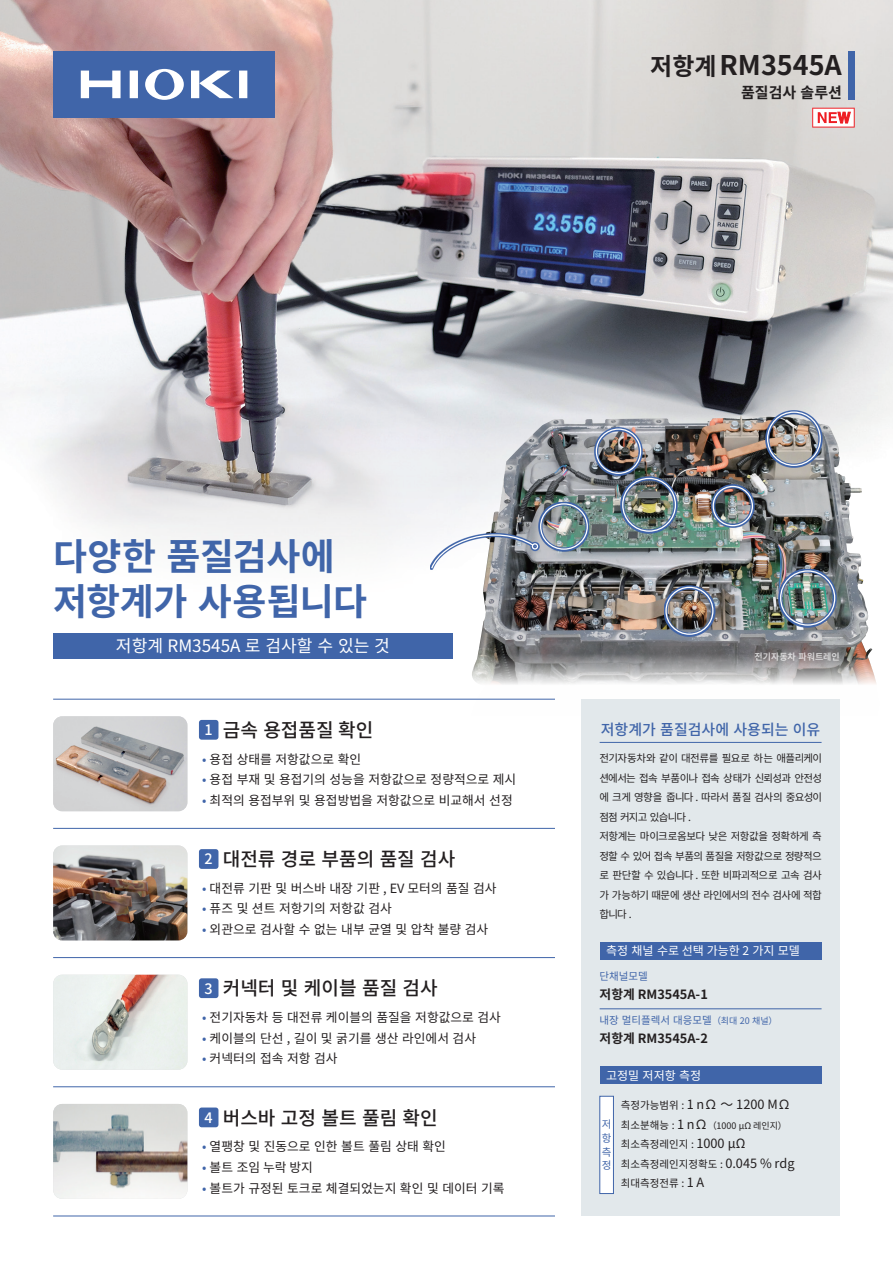
<style>
.page{position:relative;width:893px;height:1263px;background:#fff}
.page>*{position:absolute;margin:0;border:0;box-sizing:border-box;transform-origin:0 0}
.t1{font:700 36.9px/45px "Noto Sans KR";letter-spacing:-.01em;color:#4065a9}
.t2{font:700 27px "Noto Sans KR";color:#231f20}
.t3{font:500 19.2px "Noto Sans KR";color:#231f20}
.t4{font:17.1px "Noto Sans KR";color:#fff}
.t5{font:500 15px "Noto Sans KR";color:#4065a9}
.t6{font:700 15px "Noto Sans KR";color:#231f20}
.t7{font:12.75px "Noto Sans KR";color:#231f20}
.t8{font:700 12.75px "Noto Sans KR";color:#231f20}
.t9{font:12px "Noto Sans KR";color:#fff}
.t10{font:10.5px/19.5px "Noto Sans KR";letter-spacing:-.05em;color:#231f20}
.t11{font:10.5px/19.5px "Noto Sans KR";color:#231f20}
.t12{font:10.5px/13.6px "Noto Sans KR";color:#4065a9;text-align:justify}
.t13{font:9px "Noto Sans KR";color:#231f20}
.t14{font:700 9px "Noto Sans KR";color:#fff}
.s1{font-size:24px}
.s2{font-size:14.4px;color:#fff}
.s3{color:#4065a9}
.s4{font-size:9px}
.s5{font-size:10.5px}
.s6{font-size:12.75px}
</style>
<div class="page">
<img style="left:0;top:0;width:893px;height:548px">
<img style="left:470px;top:415px;width:410px;height:284px">
<div style="left:581px;top:699px;width:259px;height:517px;background:#e2e8eb"></div>
<hr style="left:53px;top:828px;width:502px;height:1px;background:#4065a9">
<hr style="left:53px;top:957px;width:502px;height:1px;background:#4065a9">
<hr style="left:53px;top:1086px;width:502px;height:1px;background:#4065a9">
<hr style="left:53px;top:1216px;width:502px;height:1px;background:#4065a9">
<hr style="left:53px;top:699px;width:502px;height:1px;background:#4065a9">
<img style="left:53px;top:845px;width:134px;height:95px">
<img style="left:53px;top:975px;width:134px;height:95px">
<img style="left:53px;top:1104px;width:134px;height:95px">
<div style="left:199px;top:849px;width:19px;height:20px;background:#4065a9;border-radius:3px"></div>
<div style="left:199px;top:978px;width:19px;height:20px;background:#4065a9;border-radius:3px"></div>
<div style="left:199px;top:1107px;width:19px;height:20px;background:#4065a9;border-radius:3px"></div>
<img style="left:53px;top:716px;width:134px;height:95px">
<div style="left:199px;top:720px;width:19px;height:20px;background:#4065a9;border-radius:3px"></div>
<div style="left:53px;top:51px;width:222px;height:67px;background:#4065a9"></div>
<svg style="left:81px;top:71px;width:40px;height:27px"></svg>
<div style="left:130px;top:71px;width:8px;height:27px;background:#fff"></div>
<svg style="left:145px;top:69px;width:39px;height:31px"></svg>
<div style="left:191px;top:71px;width:8px;height:27px;background:#fff"></div>
<svg style="left:199px;top:71px;width:34px;height:27px"></svg>
<div style="left:239px;top:71px;width:8px;height:27px;background:#fff"></div>
<div style="left:600px;top:1096px;width:13px;height:97px;background:#fff"></div>
<div style="left:600px;top:1096px;width:14px;height:98px;border:1px solid #4065a9"></div>
<div style="left:600px;top:1067px;width:222px;height:17px;background:#4065a9"></div>
<div style="left:600px;top:942px;width:222px;height:17px;background:#4065a9"></div>
<hr style="left:600px;top:1008px;width:222px;height:1px;background:#4065a9">
<hr style="left:600px;top:742px;width:222px;height:1px;background:#4065a9">
<svg style="left:812px;top:108px;width:43px;height:20px"></svg>
<div style="left:848px;top:51px;width:7px;height:48px;background:#4065a9"></div>
<img style="left:765px;top:410px;width:57px;height:57px">
<div style="left:767px;top:411px;width:54px;height:55px;border:1px solid #fff;border-radius:50%"></div>
<img style="left:538px;top:502px;width:51px;height:49px">
<div style="left:540px;top:503px;width:48px;height:47px;border:1px solid #fff;border-radius:50%"></div>
<img style="left:594px;top:427px;width:49px;height:48px">
<div style="left:596px;top:428px;width:45px;height:46px;border:1px solid #fff;border-radius:50%"></div>
<img style="left:664px;top:585px;width:51px;height:51px">
<div style="left:665px;top:587px;width:48px;height:48px;border:1px solid #fff;border-radius:50%"></div>
<img style="left:621px;top:476px;width:57px;height:57px">
<div style="left:622px;top:478px;width:54px;height:54px;border:1px solid #fff;border-radius:50%"></div>
<img style="left:711px;top:484px;width:44px;height:44px">
<div style="left:713px;top:486px;width:40px;height:40px;border:1px solid #fff;border-radius:50%"></div>
<img style="left:778px;top:569px;width:59px;height:58px">
<div style="left:780px;top:570px;width:55px;height:56px;border:1px solid #fff;border-radius:50%"></div>
<div style="left:53px;top:633px;width:400px;height:26px;background:#4065a9"></div>
<svg style="left:534px;top:533px;width:6px;height:37px"></svg>
<svg style="left:430px;top:523px;width:104px;height:47px"></svg>
<div style="left:532px;top:543px;width:6px;height:7px;border:1px solid #fff;border-radius:50%"></div>
<h1 class="t1" style="left:53px;top:534px;width:316px">다양한 품질검사에 저항계가 사용됩니다</h1>
<h3 class="t4" style="left:116px;top:636px;width:276px">저항계 RM3545A 로 검사할 수 있는 것</h3>
<h2 class="t2" style="left:650px;top:50px;width:193px"><span class="s1">저항계</span>RM3545A</h2>
<p class="t6" style="left:741px;top:84px;width:102px">품질검사 솔루션</p>
<p class="t14" style="left:754px;top:652px;width:87px">전기자동차 파워트레인</p>
<h3 class="t3" style="left:205px;top:719px;width:170px"><span class="s2">1</span> 금속 용접품질 확인</h3>
<p class="t5" style="left:601px;top:721px;width:221px">저항계가 품질검사에 사용되는 이유</p>
<p class="t10" style="left:599px;top:749px;width:224px">전기자동차와 같이 대전류를 필요로 하는 애플리케이 션에서는 접속 부품이나 접속 상태가 신뢰성과 안전성 에 크게 영향을 줍니다 . 따라서 품질 검사의 중요성이 점점 커지고 있습니다 .<br>저항계는 마이크로옴보다 낮은 저항값을 정확하게 측 정할 수 있어 접속 부품의 품질을 저항값으로 정량적으 로 판단할 수 있습니다 . 또한 비파괴적으로 고속 검사 가 가능하기 때문에 생산 라인에서의 전수 검사에 적합 합니다 .</p>
<p class="t7" style="left:202px;top:752px;width:161px"><span class="s3">•</span> 용접 상태를 저항값으로 확인</p>
<p class="t7" style="left:202px;top:772px;width:316px"><span class="s3">•</span> 용접 부재 및 용접기의 성능을 저항값으로 정량적으로 제시</p>
<p class="t7" style="left:202px;top:793px;width:312px"><span class="s3">•</span> 최적의 용접부위 및 용접방법을 저항값으로 비교해서 선정</p>
<h3 class="t3" style="left:205px;top:848px;width:252px"><span class="s2">2</span> 대전류 경로 부품의 품질 검사</h3>
<p class="t7" style="left:202px;top:881px;width:296px"><span class="s3">•</span> 대전류 기판 및 버스바 내장 기판 , EV 모터의 품질 검사</p>
<p class="t7" style="left:202px;top:902px;width:191px"><span class="s3">•</span> 퓨즈 및 션트 저항기의 저항값 검사</p>
<p class="t7" style="left:202px;top:922px;width:288px"><span class="s3">•</span> 외관으로 검사할 수 없는 내부 균열 및 압착 불량 검사</p>
<h3 class="t3" style="left:205px;top:977px;width:235px"><span class="s2">3</span> 커넥터 및 케이블 품질 검사</h3>
<p class="t7" style="left:202px;top:1010px;width:300px"><span class="s3">•</span> 전기자동차 등 대전류 케이블의 품질을 저항값으로 검사</p>
<p class="t7" style="left:202px;top:1031px;width:275px"><span class="s3">•</span> 케이블의 단선 , 길이 및 굵기를 생산 라인에서 검사</p>
<p class="t7" style="left:202px;top:1051px;width:137px"><span class="s3">•</span> 커넥터의 접속 저항 검사</p>
<h3 class="t3" style="left:205px;top:1107px;width:235px"><span class="s2">4</span> 버스바 고정 볼트 풀림 확인</h3>
<p class="t7" style="left:202px;top:1139px;width:245px"><span class="s3">•</span> 열팽창 및 진동으로 인한 볼트 풀림 상태 확인</p>
<p class="t7" style="left:202px;top:1160px;width:112px"><span class="s3">•</span> 볼트 조임 누락 방지</p>
<p class="t7" style="left:202px;top:1181px;width:304px"><span class="s3">•</span> 볼트가 규정된 토크로 체결되었는지 확인 및 데이터 기록</p>
<p class="t9" style="left:606px;top:944px;width:195px">측정 채널 수로 선택 가능한 2 가지 모델</p>
<p class="t12" style="left:600px;top:970px;width:50px">단채널모델</p>
<p class="t8" style="left:600px;top:987px;width:110px">저항계 RM3545A-1</p>
<p class="t12" style="left:600px;top:1014px;width:179px">내장 멀티플렉서 대응모델<span class="s4">（최대 20 채널）</span></p>
<p class="t8" style="left:600px;top:1031px;width:110px">저항계 RM3545A-2</p>
<p class="t9" style="left:606px;top:1069px;width:97px">고정밀 저저항 측정</p>
<p class="t12" style="left:602px;top:1118px;width:11px">저 항 측 정</p>
<p class="t7" style="left:621px;top:1097px;width:171px"><span class="s5">측정가능범위 :</span> 1 nΩ 〜 1200 MΩ</p>
<p class="t13" style="left:621px;top:1120px;width:167px"><span class="s5">최소분해능 :</span> <span class="s6">1 nΩ</span>（1000 μΩ 레인지）</p>
<p class="t11" style="left:621px;top:1135px;width:175px">최소측정레인지 : <span class="s6">1000 μΩ </span>최소측정레인지정확도 : <span class="s6">0.045 % rdg </span>최대측정전류 : <span class="s6">1 A</span></p>
</div>
